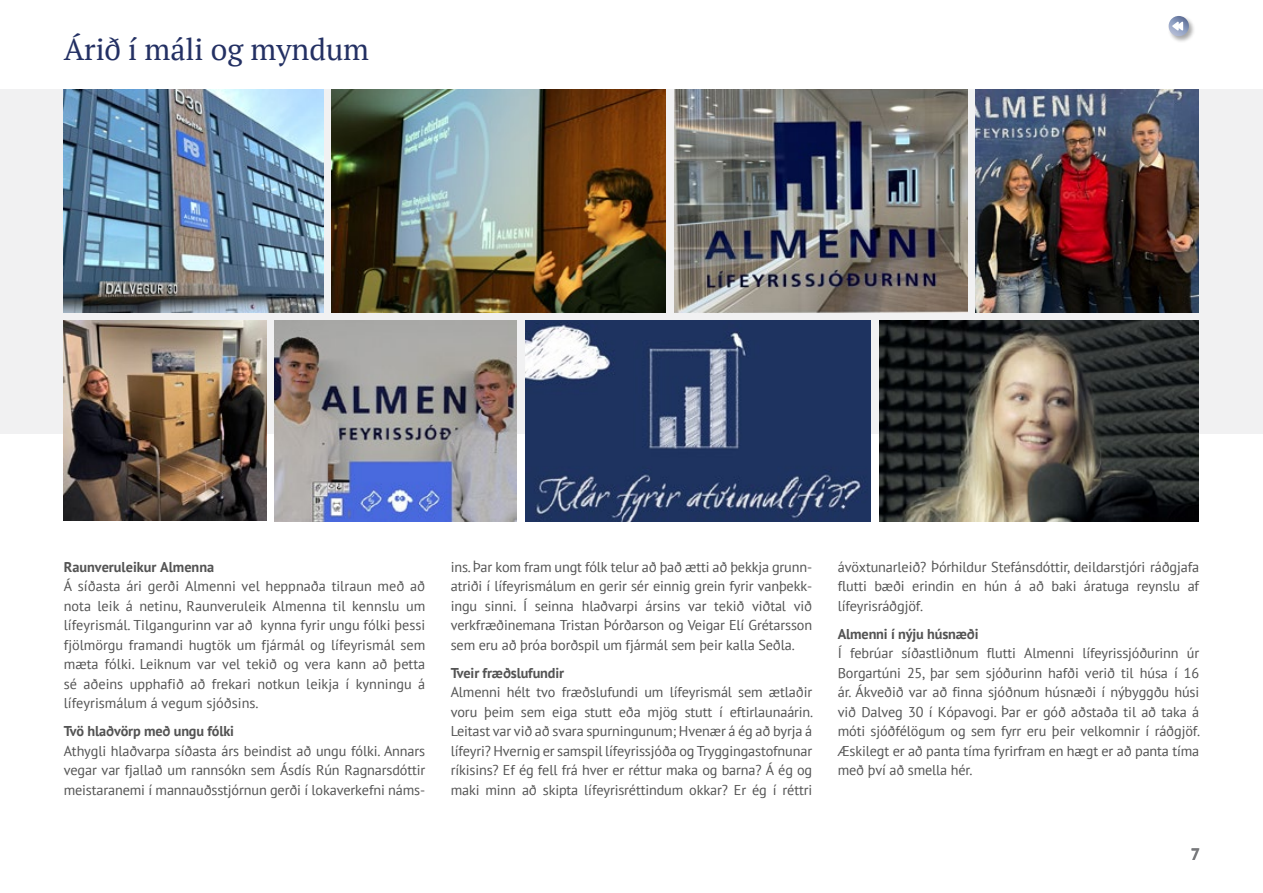
<style>
.page{position:relative;width:1263px;height:893px;background:#fff}
.page>*{position:absolute;margin:0;border:0;box-sizing:border-box;transform-origin:0 0}
.t1{font:30px "PT Serif";color:#233063}
.t2{font:700 16.5px "PT Sans";color:#77787b}
.t3{font:14.25px/19.5px "PT Sans";letter-spacing:-.01em;color:#535353;text-align:justify}
.t4{font:700 14.25px "PT Sans";letter-spacing:-.01em;color:#535353}
</style>
<div class="page">
<div style="left:1168px;top:15px;width:28px;height:28px;background:#000;opacity:.35"></div>
<svg style="left:1168px;top:16px;width:22px;height:22px"></svg>
<div style="left:0;top:89px;width:1263px;height:345px;background:#f1f1f2"></div>
<svg style="left:266px;top:518px;width:933px;height:4px"></svg>
<img style="left:976px;top:89px;width:222px;height:223px">
<img style="left:674px;top:89px;width:293px;height:223px">
<img style="left:64px;top:89px;width:259px;height:223px">
<img style="left:332px;top:89px;width:334px;height:223px">
<img style="left:64px;top:321px;width:202px;height:200px">
<img style="left:879px;top:321px;width:319px;height:200px">
<img style="left:525px;top:321px;width:345px;height:200px">
<img style="left:275px;top:321px;width:242px;height:200px">
<h1 class="t1" style="left:64px;top:30px;width:307px">Árið í máli og myndum</h1>
<p class="t4" style="left:64px;top:557px;width:152px">Raunveruleikur Almenna</p>
<p class="t3" style="left:64px;top:576px;width:363px">Á síðasta ári gerði Almenni vel heppnaða tilraun með að nota leik á netinu, Raunveruleik Almenna til kennslu um lífeyrismál. Tilgangurinn var að kynna fyrir ungu fólki þessi fjölmörgu framandi hugtök um fjármál og lífeyrismál sem mæta fólki. Leiknum var vel tekið og vera kann að þetta sé aðeins upphafið að frekari notkun leikja í kynningu á lífeyrismálum á vegum sjóðsins.</p>
<p class="t4" style="left:64px;top:722px;width:172px">Tvö hlaðvörp með ungu fólki</p>
<p class="t3" style="left:64px;top:741px;width:363px">Athygli hlaðvarpa síðasta árs beindist að ungu fólki. Annars vegar var fjallað um rannsókn sem Ásdís Rún Ragnarsdóttir meistaranemi í mannauðsstjórnun gerði í lokaverkefni náms-</p>
<p class="t3" style="left:451px;top:557px;width:363px">ins. Þar kom fram ungt fólk telur að það ætti að þekkja grunn&shy;atriði í lífeyrismálum en gerir sér einnig grein fyrir vanþekk&shy;ingu sinni. Í seinna hlaðvarpi ársins var tekið viðtal við verkfræðinemana Tristan Þórðarson og Veigar Elí Grétarsson sem eru að þróa borðspil um fjármál sem þeir kalla Seðla.</p>
<p class="t4" style="left:451px;top:663px;width:115px">Tveir fræðslufundir</p>
<p class="t3" style="left:451px;top:682px;width:364px">Almenni hélt tvo fræðslufundi um lífeyrismál sem ætlaðir voru þeim sem eiga stutt eða mjög stutt í eftirlaunaárin.<br>Leitast var við að svara spurningunum; Hvenær á ég að byrja á lífeyri? Hvernig er samspil lífeyrissjóða og Tryggingastofnunar ríkisins? Ef ég fell frá hver er réttur maka og barna? Á ég og maki minn að skipta lífeyrisréttindum okkar? Er ég í réttri</p>
<p class="t3" style="left:838px;top:557px;width:363px">ávöxtunarleið? Þórhildur Stefánsdóttir, deildarstjóri ráðgjafa flutti bæði erindin en hún á að baki áratuga reynslu af lífeyrisráðgjöf.</p>
<p class="t4" style="left:838px;top:624px;width:142px">Almenni í nýju húsnæði</p>
<p class="t3" style="left:838px;top:643px;width:364px">Í febrúar síðastliðnum flutti Almenni lífeyrissjóðurinn úr Borgartúni 25, þar sem sjóðurinn hafði verið til húsa í 16 ár. Ákveðið var að finna sjóðnum húsnæði í nýbyggðu húsi við Dalveg 30 í Kópavogi. Þar er góð aðstaða til að taka á móti sjóðfélögum og sem fyrr eru þeir velkomnir í ráðgjöf.<br>Æskilegt er að panta tíma fyrirfram en hægt er að panta tíma með því að smella hér.</p>
<p class="t2" style="left:1191px;top:843px;width:11px">7</p>
</div>
